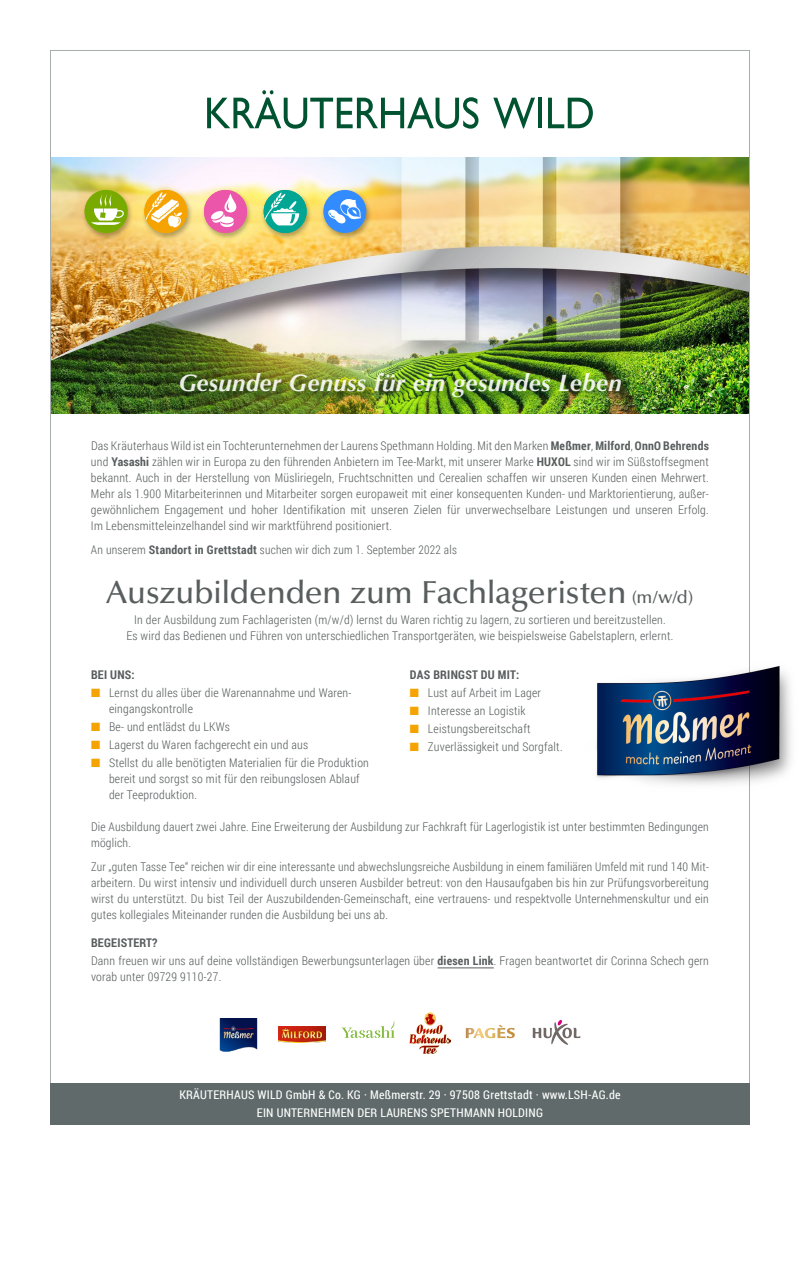
<style>
.page{position:relative;width:800px;height:1280px;background:#fff}
.page>*{position:absolute;margin:0;border:0;box-sizing:border-box;transform-origin:0 0}
.t1{font:500 32px "Optima LT Pro";letter-spacing:-.015em;color:#585d5d}
.t2{font:italic 700 24px "Optima LT Pro";letter-spacing:.015em;color:#fff}
.t3{font:300 12px/16px "Roboto Condensed";letter-spacing:.02em;color:#585d5d}
.t4{font:300 12px/16px "Roboto Condensed";letter-spacing:.02em;color:#585d5d;text-align:justify;scale:.96 1}
.t5{font:12px/18px "Roboto Condensed";letter-spacing:.02em;color:#fff;text-align:center}
.t6{font:700 12px "Roboto Condensed";letter-spacing:.02em;color:#585d5d}
.s1{font-weight:700}
.s2{font-size:18px}
.s3{color:#f5a300}
</style>
<div class="page">
<img style="left:52px;top:157px;width:696px;height:257px">
<div style="left:178px;top:372px;width:453px;height:36px;background:#003213;opacity:.55"></div>
<hr style="left:438px;top:967px;width:56px;height:1px;background:#585d5d">
<div style="left:50px;top:1083px;width:700px;height:42px;background:#606a6a"></div>
<img style="left:278px;top:1027px;width:48px;height:15px">
<img style="left:220px;top:1018px;width:38px;height:34px">
<img style="left:410px;top:1012px;width:40px;height:42px">
<svg style="left:466px;top:1025px;width:49px;height:13px"></svg>
<svg style="left:533px;top:1020px;width:47px;height:25px"></svg>
<svg style="left:341px;top:1020px;width:54px;height:18px"></svg>
<img style="left:596px;top:642px;width:195px;height:171px">
<div style="left:260px;top:188px;width:53px;height:52px;background:#000;opacity:.3"></div>
<div style="left:264px;top:190px;width:43px;height:43px;background:#00a694;border-radius:50%"></div>
<svg style="left:264px;top:192px;width:35px;height:36px"></svg>
<div style="left:320px;top:188px;width:53px;height:52px;background:#000;opacity:.3"></div>
<div style="left:323px;top:190px;width:43px;height:43px;background:#328cff;border-radius:50%"></div>
<svg style="left:328px;top:199px;width:33px;height:25px"></svg>
<div style="left:141px;top:188px;width:53px;height:52px;background:#000;opacity:.3"></div>
<div style="left:144px;top:190px;width:43px;height:43px;background:#f5a300;border-radius:50%"></div>
<svg style="left:144px;top:192px;width:39px;height:36px"></svg>
<div style="left:81px;top:188px;width:53px;height:52px;background:#000;opacity:.3"></div>
<div style="left:85px;top:190px;width:43px;height:43px;background:#78aa00;border-radius:50%"></div>
<svg style="left:91px;top:194px;width:33px;height:31px"></svg>
<div style="left:201px;top:188px;width:52px;height:52px;background:#000;opacity:.3"></div>
<div style="left:204px;top:190px;width:43px;height:43px;background:#eb55aa;border-radius:50%"></div>
<svg style="left:210px;top:194px;width:26px;height:33px"></svg>
<svg style="left:207px;top:90px;width:272px;height:39px"></svg>
<svg style="left:493px;top:98px;width:42px;height:31px"></svg>
<hr style="left:538px;top:98px;width:4px;height:30px;background:#005330">
<svg style="left:548px;top:98px;width:45px;height:30px"></svg>
<h2 class="t2" style="left:178px;top:368px;width:445px">Gesunder Genuss für ein gesundes Leben</h2>
<p class="t3" style="left:91px;top:437px;width:620px;text-align:justify">Das Kräuterhaus Wild ist ein Tochterunternehmen der Laurens Spethmann Holding. Mit den Marken <span class="s1">Meßmer</span>, <span class="s1">Milford</span>, <span class="s1">OnnO Behrends </span>und <span class="s1">Yasashi</span> zählen wir in Europa zu den führenden Anbietern im Tee-Markt, mit unserer Marke <span class="s1">HUXOL</span> sind wir im Süßstoffsegment bekannt. Auch in der Herstellung von Müsliriegeln, Fruchtschnitten und Cerealien schaffen wir unseren Kunden einen Mehrwert.<br>Mehr als 1.900 Mitarbeiterinnen und Mitarbeiter sorgen europaweit mit einer konsequenten Kunden- und Marktorientierung, außer&shy;gewöhnlichem Engagement und hoher Identifikation mit unseren Zielen für unverwechselbare Leistungen und unseren Erfolg.<br>Im Lebensmitteleinzelhandel sind wir marktführend positioniert.</p>
<p class="t3" style="left:91px;top:541px;width:367px">An unserem <span class="s1">Standort in Grettstadt</span> suchen wir dich zum 1. September 2022 als</p>
<h1 class="t1" style="left:106px;top:573px;width:589px">Auszubildenden zum Fachlageristen <span class="s2">(m/w/d)</span></h1>
<p class="t3" style="left:126px;top:612px;width:549px;text-align:center">In der Ausbildung zum Fachlageristen (m/w/d) lernst du Waren richtig zu lagern, zu sortieren und bereitzustellen.<br>Es wird das Bedienen und Führen von unterschiedlichen Transportgeräten, wie beispielsweise Gabelstaplern, erlernt.</p>
<p class="t6" style="left:91px;top:666px;width:45px">BEI UNS:</p>
<p class="t3" style="left:109px;top:684px;width:243px;text-indent:-18px"><span class="s3">■</span> Lernst du alles über die Warenannahme und Waren&shy;eingangskontrolle</p>
<p class="t3" style="left:91px;top:718px;width:141px"><span class="s3">■</span> Be- und entlädst du LKWs</p>
<p class="t3" style="left:91px;top:736px;width:219px"><span class="s3">■</span> Lagerst du Waren fachgerecht ein und aus</p>
<p class="t3" style="left:109px;top:754px;width:261px;text-indent:-18px"><span class="s3">■</span> Stellst du alle benötigten Materialien für die Produktion bereit und sorgst so mit für den reibungslosen Ablauf der -Teeproduktion.</p>
<p class="t6" style="left:410px;top:666px;width:111px">DAS BRINGST DU MIT:</p>
<p class="t3" style="left:410px;top:684px;width:133px"><span class="s3">■</span> Lust auf Arbeit im Lager</p>
<p class="t3" style="left:410px;top:702px;width:117px"><span class="s3">■</span> Interesse an Logistik</p>
<p class="t3" style="left:410px;top:720px;width:122px"><span class="s3">■</span> Leistungsbereitschaft</p>
<p class="t3" style="left:410px;top:738px;width:154px"><span class="s3">■</span> Zuverlässigkeit und Sorgfalt.</p>
<p class="t3" style="left:91px;top:818px;width:619px">Die Ausbildung dauert zwei Jahre. Eine Erweiterung der Ausbildung zur Fachkraft für Lagerlogistik ist unter bestimmten Bedingungen möglich.</p>
<p class="t4" style="left:91px;top:858px;width:645px">Zur „guten Tasse Tee“ reichen wir dir eine interessante und abwechslungsreiche Ausbildung in einem familiären Umfeld mit rund 140 Mit&shy;arbeitern. Du wirst intensiv und individuell durch unseren Ausbilder betreut: von den Hausaufgaben bis hin zur Prüfungsvorbereitung wirst du unterstützt. Du bist Teil der Auszubildenden-Gemeinschaft, eine vertrauens- und respektvolle Unternehmenskultur und ein gutes kollegiales Miteinander runden die Ausbildung bei uns ab.</p>
<p class="t3" style="left:91px;top:933px;width:619px;line-height:18px"><span class="s1">BEGEISTERT?<br></span>Dann freuen wir uns auf deine vollständigen Bewerbungsunterlagen über <span class="s1">diesen Link</span>. Fragen beantwortet dir Corinna Schech gern</p>
<p class="t3" style="left:91px;top:968px;width:132px">vorab unter 09729 9110-27.</p>
<p class="t5" style="left:179px;top:1086px;width:443px">KRÄUTERHAUS WILD GmbH &amp; Co. KG · Meßmerstr. 29 · 97508 Grettstadt · www.LSH-AG.de<br>EIN UNTERNEHMEN DER LAURENS SPETHMANN HOLDING</p>
</div>
